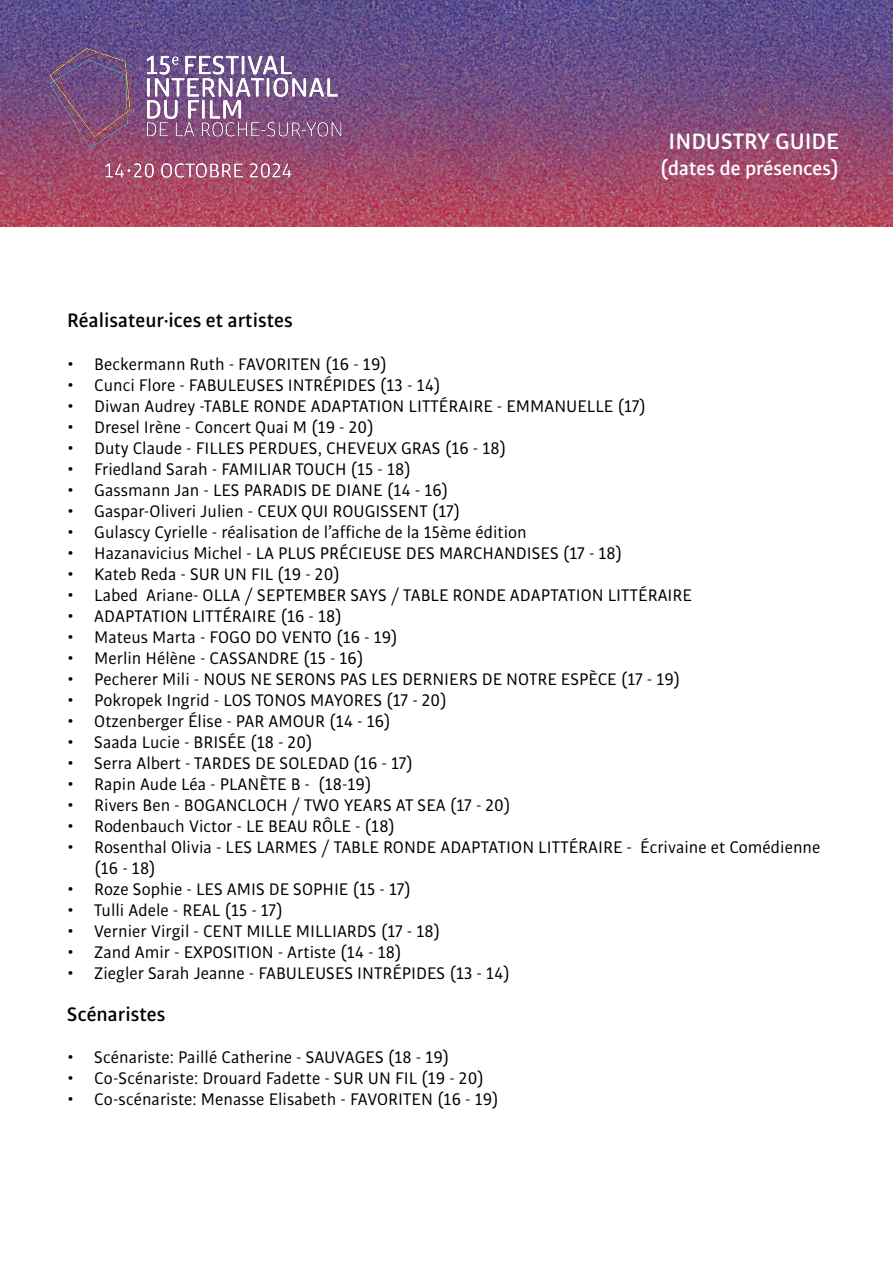
<style>
.page{position:relative;width:893px;height:1263px;background:#fff}
.page>*{position:absolute;margin:0;border:0;box-sizing:border-box;transform-origin:0 0}
.t1{font:500 24px "Bulo Rounded";color:#fff}
.t2{font:500 21px "Bulo Rounded";color:#000}
.t3{font:500 21px "Bulo Rounded";color:#fff}
.t4{font:18px/21px "Bulo Rounded";color:#000}
</style>
<div class="page">
<img style="left:0;top:0;width:893px;height:226px">
<img style="left:35px;top:34px;width:319px;height:193px">
<h1 class="t1" style="left:669px;top:127px;width:172px">INDUSTRY GUIDE</h1>
<p class="t3" style="left:660px;top:155px;width:180px">(dates de présences)</p>
<p class="t2" style="left:67px;top:307px;width:227px">Réalisateur·ices et artistes</p>
<p class="t4" style="left:67px;top:353px;width:321px">• Beckermann Ruth - FAVORITEN (16 - 19)</p>
<p class="t4" style="left:67px;top:374px;width:375px">• Cunci Flore - FABULEUSES INTRÉPIDES (13 - 14)</p>
<p class="t4" style="left:67px;top:395px;width:580px">• Diwan Audrey -TABLE RONDE ADAPTATION LITTÉRAIRE - EMMANUELLE (17)</p>
<p class="t4" style="left:67px;top:416px;width:308px">• Dresel Irène - Concert Quai M (19 - 20)</p>
<p class="t4" style="left:67px;top:437px;width:441px">• Duty Claude - FILLES PERDUES, CHEVEUX GRAS (16 - 18)</p>
<p class="t4" style="left:67px;top:458px;width:345px">• Friedland Sarah - FAMILIAR TOUCH (15 - 18)</p>
<p class="t4" style="left:67px;top:479px;width:383px">• Gassmann Jan - LES PARADIS DE DIANE (14 - 16)</p>
<p class="t4" style="left:67px;top:500px;width:395px">• Gaspar-Oliveri Julien - CEUX QUI ROUGISSENT (17)</p>
<p class="t4" style="left:67px;top:521px;width:461px">• Gulascy Cyrielle - réalisation de l’affiche de la 15ème édition</p>
<p class="t4" style="left:67px;top:542px;width:557px">• Hazanavicius Michel - LA PLUS PRÉCIEUSE DES MARCHANDISES (17 - 18)</p>
<p class="t4" style="left:67px;top:563px;width:274px">• Kateb Reda - SUR UN FIL (19 - 20)</p>
<p class="t4" style="left:67px;top:584px;width:626px">• Labed Ariane- OLLA / SEPTEMBER SAYS / TABLE RONDE ADAPTATION LITTÉRAIRE</p>
<p class="t4" style="left:67px;top:605px;width:276px">• ADAPTATION LITTÉRAIRE (16 - 18)</p>
<p class="t4" style="left:67px;top:626px;width:332px">• Mateus Marta - FOGO DO VENTO (16 - 19)</p>
<p class="t4" style="left:67px;top:647px;width:298px">• Merlin Hélène - CASSANDRE (15 - 16)</p>
<p class="t4" style="left:67px;top:668px;width:615px">• Pecherer Mili - NOUS NE SERONS PAS LES DERNIERS DE NOTRE ESPÈCE (17 - 19)</p>
<p class="t4" style="left:67px;top:689px;width:381px">• Pokropek Ingrid - LOS TONOS MAYORES (17 - 20)</p>
<p class="t4" style="left:67px;top:710px;width:325px">• Otzenberger Élise - PAR AMOUR (14 - 16)</p>
<p class="t4" style="left:67px;top:731px;width:247px">• Saada Lucie - BRISÉE (18 - 20)</p>
<p class="t4" style="left:67px;top:752px;width:347px">• Serra Albert - TARDES DE SOLEDAD (16 - 17)</p>
<p class="t4" style="left:67px;top:773px;width:306px">• Rapin Aude Léa - PLANÈTE B - (18-19)</p>
<p class="t4" style="left:67px;top:794px;width:445px">• Rivers Ben - BOGANCLOCH / TWO YEARS AT SEA (17 - 20)</p>
<p class="t4" style="left:67px;top:815px;width:329px">• Rodenbauch Victor - LE BEAU RÔLE - (18)</p>
<p class="t4" style="left:94px;top:836px;width:728px;text-indent:-27px">• Rosenthal Olivia - LES LARMES / TABLE RONDE ADAPTATION LITTÉRAIRE - Écrivaine et Comédienne (16 - 18)</p>
<p class="t4" style="left:67px;top:878px;width:345px">• Roze Sophie - LES AMIS DE SOPHIE (15 - 17)</p>
<p class="t4" style="left:67px;top:899px;width:217px">• Tulli Adele - REAL (15 - 17)</p>
<p class="t4" style="left:67px;top:920px;width:375px">• Vernier Virgil - CENT MILLE MILLIARDS (17 - 18)</p>
<p class="t4" style="left:67px;top:941px;width:336px">• Zand Amir - EXPOSITION - Artiste (14 - 18)</p>
<p class="t4" style="left:67px;top:963px;width:444px">• Ziegler Sarah Jeanne - FABULEUSES INTRÉPIDES (13 - 14)</p>
<p class="t2" style="left:67px;top:1001px;width:100px">Scénaristes</p>
<p class="t4" style="left:67px;top:1046px;width:384px">• Scénariste: Paillé Catherine - SAUVAGES (18 - 19)</p>
<p class="t4" style="left:67px;top:1067px;width:418px">• Co-Scénariste: Drouard Fadette - SUR UN FIL (19 - 20)</p>
<p class="t4" style="left:67px;top:1088px;width:433px">• Co-scénariste: Menasse Elisabeth - FAVORITEN (16 - 19)</p>
</div>
